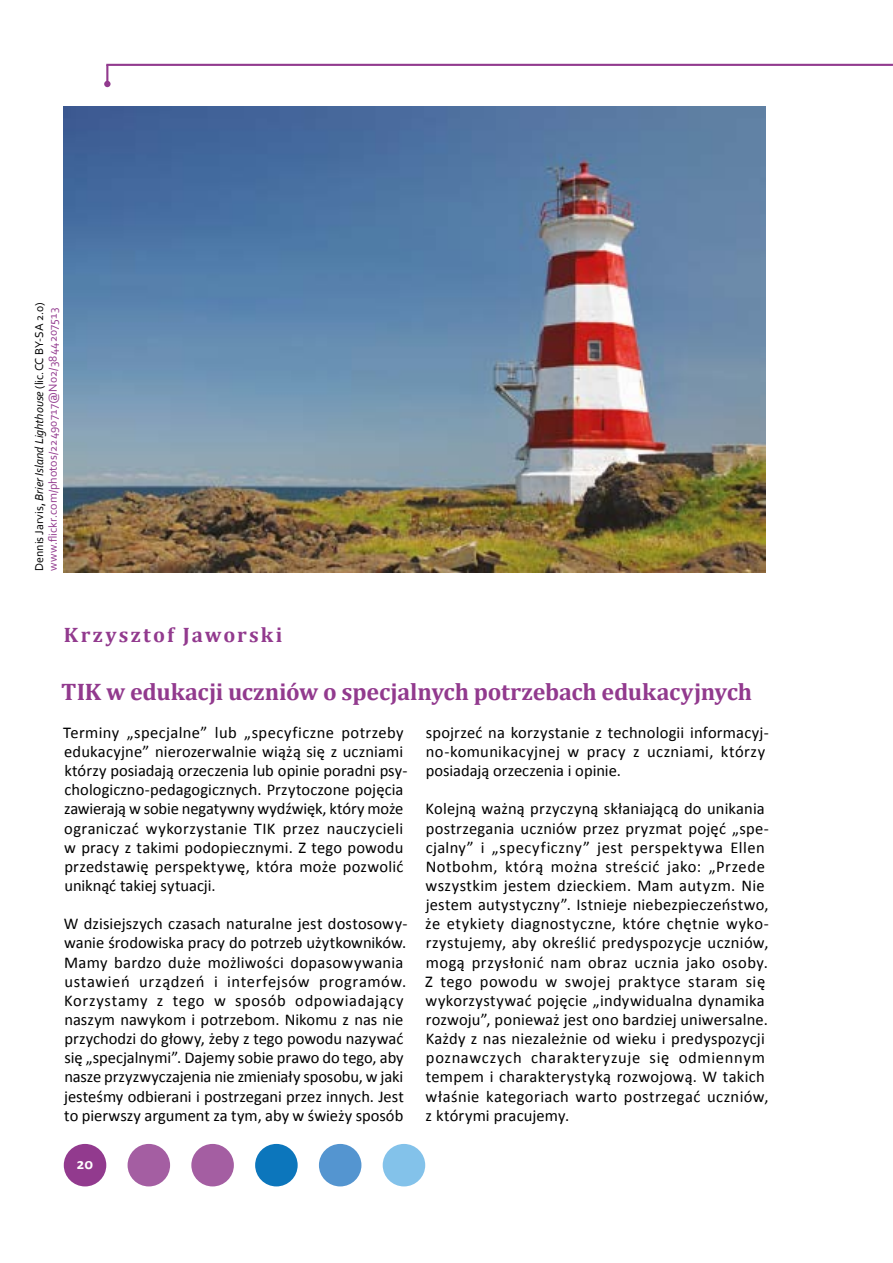
<style>
.page{position:relative;width:893px;height:1263px;background:#fff}
.page>*{position:absolute;margin:0;border:0;box-sizing:border-box;transform-origin:0 0}
.t1{font:700 24px "Cambria";letter-spacing:-.005em;color:#923a8e}
.t2{font:700 21px "Cambria";letter-spacing:.105em;color:#923a8e}
.t3{font:16.5px/19.2px "Calibri";letter-spacing:.015em;color:#000}
.t4{font:700 15px "Calibri";color:#fff}
.t5{font:12px/13.5px "Corbel";letter-spacing:.005em;color:#923a8e}
.s1{color:#000}
.s2{font-style:italic;color:#000}
</style>
<div class="page">
<div style="left:64px;top:1144px;width:42px;height:42px;background:#923a8e;border-radius:50%"></div>
<div style="left:128px;top:1144px;width:42px;height:42px;background:#a45ea2;border-radius:50%"></div>
<div style="left:191px;top:1144px;width:43px;height:42px;background:#a45ea2;border-radius:50%"></div>
<div style="left:255px;top:1144px;width:43px;height:42px;background:#0c76bc;border-radius:50%"></div>
<div style="left:319px;top:1144px;width:42px;height:42px;background:#5495d0;border-radius:50%"></div>
<div style="left:383px;top:1144px;width:42px;height:42px;background:#83c2ea;border-radius:50%"></div>
<svg style="left:106px;top:66px;width:2px;height:15px"></svg>
<hr style="left:106px;top:64px;width:787px;height:2px;background:#923a8e">
<div style="left:104px;top:81px;width:7px;height:6px;background:#923a8e;border-radius:50%"></div>
<img style="left:64px;top:107px;width:701px;height:465px">
<p class="t5" style="left:32px;top:571px;width:271px;rotate:-90deg"><span class="s1">Dennis Jarvis,</span> <span class="s2">Brier Island Lighthouse</span> <span class="s1">(lic.CC BY-SA 2.0) </span>www.flickr.com/photos/22490717@N02/3844207513</p>
<p class="t2" style="left:64px;top:622px;width:220px">Krzysztof Jaworski</p>
<h1 class="t1" style="left:61px;top:677px;width:692px">TIK w edukacji uczniów o specjalnych potrzebach edukacyjnych</h1>
<p class="t3" style="left:63px;top:722px;width:346px">Terminy „specjalne” lub „specyficzne potrzeby edukacyjne” nierozerwalnie wiążą się z uczniami którzy posiadają orzeczenia lub opinie poradni psy&shy;chologiczno-pedagogicznych. Przytoczone pojęcia zawierają w sobie negatywny wydźwięk, który może ograniczać wykorzystanie TIK przez nauczycieli w pracy z takimi podopiecznymi. Z tego powodu przedstawię perspektywę, która może pozwolić uniknąć takiej sytuacji.</p>
<p class="t3" style="left:64px;top:913px;width:345px">W dzisiejszych czasach naturalne jest dostosowy&shy;wanie środowiska pracy do potrzeb użytkowników.<br>Mamy bardzo duże możliwości dopasowywania ustawień urządzeń i interfejsów programów.<br>Korzystamy z tego w sposób odpowiadający naszym nawykom i potrzebom. Nikomu z nas nie przychodzi do głowy, żeby z tego powodu nazywać się „specjalnymi”. Dajemy sobie prawo do tego, aby nasze przyzwyczajenia nie zmieniały sposobu, w jaki jesteśmy odbierani i postrzegani przez innych. Jest to pierwszy argument za tym, aby w świeży sposób</p>
<p class="t3" style="left:426px;top:722px;width:345px">spojrzeć na korzystanie z technologii informacyj&shy;no-komunikacyjnej w pracy z uczniami, którzy posiadają orzeczenia i opinie.</p>
<p class="t3" style="left:425px;top:799px;width:345px">Kolejną ważną przyczyną skłaniającą do unikania postrzegania uczniów przez pryzmat pojęć „spe&shy;cjalny” i „specyficzny” jest perspektywa Ellen Notbohm, którą można streścić jako: „Przede wszystkim jestem dzieckiem. Mam autyzm. Nie jestem autystyczny”. Istnieje niebezpieczeństwo, że etykiety diagnostyczne, które chętnie wyko&shy;rzystujemy, aby określić predyspozycje uczniów, mogą przysłonić nam obraz ucznia jako osoby.<br>Z tego powodu w swojej praktyce staram się wykorzystywać pojęcie „indywidualna dynamika rozwoju”, ponieważ jest ono bardziej uniwersalne.<br>Każdy z nas niezależnie od wieku i predyspozycji poznawczych charakteryzuje się odmiennym tempem i charakterystyką rozwojową. W takich właśnie kategoriach warto postrzegać uczniów, z którymi pracujemy.</p>
<p class="t4" style="left:77px;top:1155px;width:18px">20</p>
</div>
